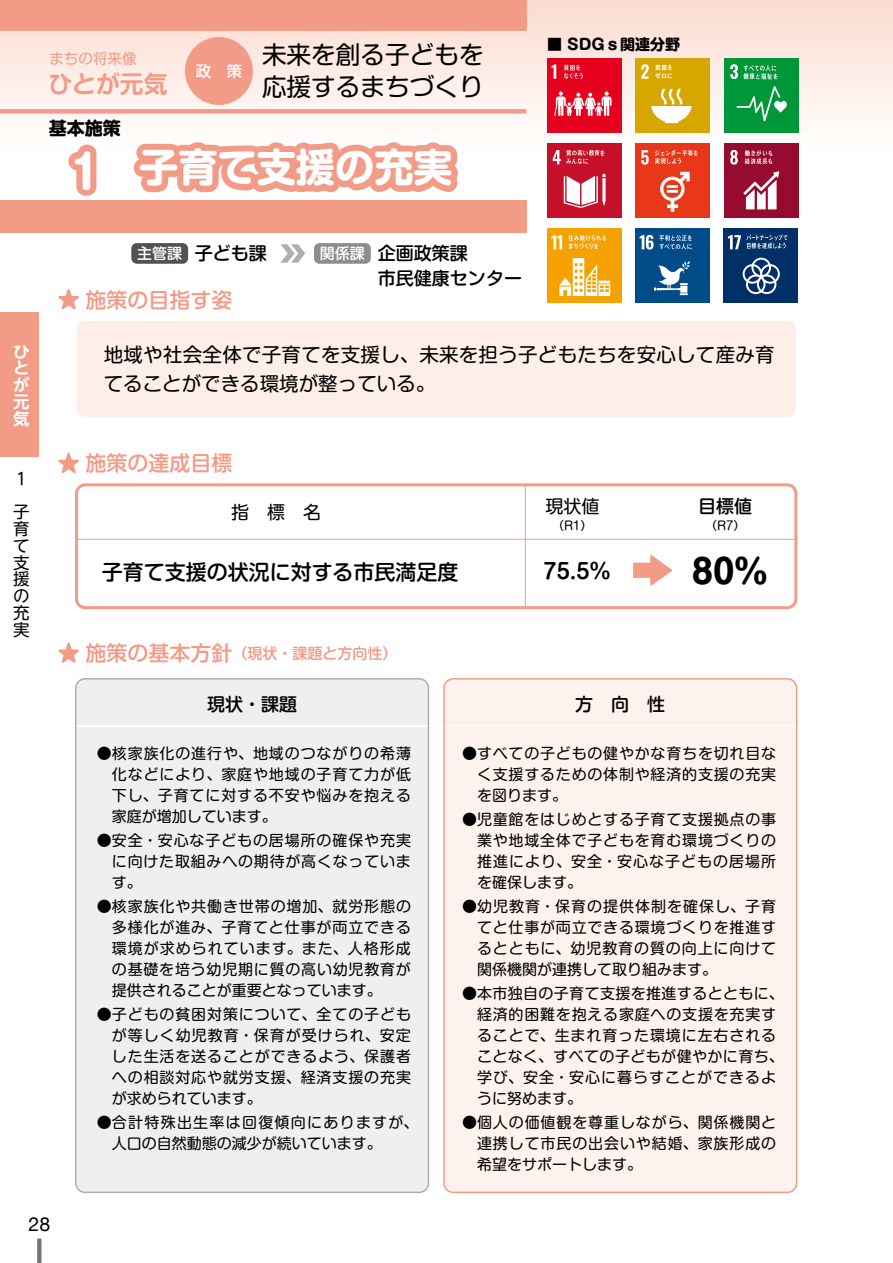
<style>
.page{position:relative;width:893px;height:1263px;background:#fff}
.page>*{position:absolute;margin:0;border:0;box-sizing:border-box;transform-origin:0 0}
.t1{font:700 39.15px "Shin M Go Pro";color:#fff}
.t2{font:700 33px "Shin M Go Pro";color:#000}
.t3{font:24.6px/32px "Shin M Go Pro";color:#000}
.t4{font:700 23.85px "Shin M Go Pro De";color:#f29b87}
.t5{font:500 21px "Shin M Go Pro";color:#000}
.t6{font:500 21px "Shin M Go Pro";color:#f29b87}
.t7{font:700 21px "Shin M Go Pro De";color:#000}
.t8{font:19.5px/28.5px "Shin M Go Pro";letter-spacing:.015em;color:#000}
.t9{font:19.5px "Helvetica Neue";color:#000}
.t10{font:500 18px/25.2px "Shin M Go Pro";color:#000}
.t11{font:18px "Shin M Go Pro";color:#000}
.t12{font:700 18px "Shin M Go Pro";color:#000}
.t13{font:16.5px/16.8px "UD Shin M Go Pro";color:#000}
.t14{font:700 16.5px/16.8px "UD Shin M Go Pro De";color:#fff;text-align:justify}
.t15{font:500 15.45px "Shin M Go Pro";color:#fff}
.t16{font:15px/21px "Shin M Go Pro";letter-spacing:.05em;color:#000;text-align:justify}
.t17{font:15px/21px "Shin M Go Pro";letter-spacing:.085em;color:#000}
.t18{font:500 15px "Shin M Go Pro";color:#f29b87}
.t19{font:700 15px "Shin M Go Pro";color:#000}
.t20{font:500 15px "Shin M Go Pro";color:#fff}
.t21{font:14.55px "Shin M Go Pro";color:#f29b87}
.t22{font:12px "Shin M Go Pro";color:#000}
.s1{font-size:45px}
.s2{font-size:21px}
</style>
<div class="page">
<div style="left:0;top:0;width:893px;height:154px;background:linear-gradient(to bottom,#fbdbcf,#fff)"></div>
<svg style="left:37px;top:1238px;width:4px;height:25px"></svg>
<div style="left:0;top:313px;width:38px;height:144px;background:#f29b87"></div>
<div style="left:77px;top:321px;width:719px;height:96px;background:#fdeee8;border-radius:9px"></div>
<svg style="left:58px;top:289px;width:21px;height:21px"></svg>
<svg style="left:58px;top:453px;width:21px;height:20px"></svg>
<svg style="left:58px;top:642px;width:21px;height:21px"></svg>
<div style="left:547px;top:58px;width:74px;height:75px;background:#e5001e"></div>
<svg style="left:551px;top:65px;width:5px;height:14px"></svg>
<svg style="left:554px;top:92px;width:57px;height:24px"></svg>
<svg style="left:564px;top:65px;width:19px;height:14px"></svg>
<div style="left:635px;top:58px;width:75px;height:75px;background:#d7a700"></div>
<svg style="left:641px;top:64px;width:8px;height:15px"></svg>
<svg style="left:651px;top:89px;width:41px;height:34px"></svg>
<svg style="left:655px;top:64px;width:17px;height:15px"></svg>
<div style="left:724px;top:58px;width:75px;height:75px;background:#00973b"></div>
<svg style="left:737px;top:86px;width:50px;height:35px"></svg>
<svg style="left:730px;top:64px;width:48px;height:15px"></svg>
<div style="left:547px;top:144px;width:75px;height:74px;background:#c60f28"></div>
<svg style="left:564px;top:174px;width:42px;height:34px"></svg>
<svg style="left:553px;top:150px;width:52px;height:14px"></svg>
<div style="left:635px;top:144px;width:75px;height:74px;background:#e83819"></div>
<svg style="left:641px;top:150px;width:8px;height:15px"></svg>
<svg style="left:660px;top:172px;width:30px;height:40px"></svg>
<svg style="left:655px;top:150px;width:43px;height:14px"></svg>
<div style="left:635px;top:229px;width:75px;height:74px;background:#004c88"></div>
<svg style="left:640px;top:235px;width:13px;height:15px"></svg>
<svg style="left:654px;top:261px;width:36px;height:34px"></svg>
<svg style="left:659px;top:235px;width:33px;height:14px"></svg>
<div style="left:723px;top:229px;width:75px;height:74px;background:#003067"></div>
<svg style="left:743px;top:258px;width:37px;height:36px"></svg>
<svg style="left:728px;top:234px;width:60px;height:15px"></svg>
<div style="left:724px;top:144px;width:75px;height:74px;background:#970b31"></div>
<svg style="left:730px;top:150px;width:8px;height:15px"></svg>
<svg style="left:743px;top:171px;width:36px;height:38px"></svg>
<svg style="left:745px;top:150px;width:27px;height:14px"></svg>
<div style="left:547px;top:229px;width:75px;height:74px;background:#f5a200"></div>
<svg style="left:551px;top:235px;width:11px;height:14px"></svg>
<svg style="left:559px;top:258px;width:51px;height:38px"></svg>
<svg style="left:568px;top:235px;width:38px;height:14px"></svg>
<div style="left:75px;top:483px;width:722px;height:126px;border:3px solid #f29b87;border-radius:9px"></div>
<hr style="left:77px;top:539px;width:719px;height:1px;background:#f29b87">
<hr style="left:525px;top:485px;width:1px;height:123px;background:#f29b87">
<div style="left:75px;top:678px;width:354px;height:515px;background:#efefef"></div>
<div style="left:443px;top:678px;width:354px;height:515px;background:#fef2ee"></div>
<hr style="left:77px;top:725px;width:351px;height:2px;background:#fff">
<hr style="left:445px;top:725px;width:351px;height:2px;background:#fff">
<svg style="left:280px;top:244px;width:25px;height:19px"></svg>
<div style="left:314px;top:243px;width:57px;height:21px;background:#8d8d8e;border-radius:6px"></div>
<div style="left:131px;top:243px;width:57px;height:21px;background:#545251;border-radius:6px"></div>
<div style="left:0;top:200px;width:526px;height:33px;background:#f29b87"></div>
<svg style="left:0;top:0;width:527px;height:206px"></svg>
<div style="left:185px;top:37px;width:68px;height:68px;background:#f29b87;border-radius:50%"></div>
<svg style="left:650px;top:555px;width:22px;height:31px"></svg>
<div style="left:633px;top:563px;width:19px;height:15px;background:#f29b87"></div>
<p class="t21" style="left:49px;top:47px;width:89px">まちの将来像</p>
<h3 class="t3" style="left:262px;top:36px;width:223px">未来を創る子どもを応援するまちづくり</h3>
<p class="t15" style="left:196px;top:58px;width:48px">政　策</p>
<h3 class="t4" style="left:48px;top:65px;width:121px">ひとが元気</h3>
<p class="t12" style="left:49px;top:114px;width:73px">基本施策</p>
<h1 class="t1" style="left:71px;top:135px;width:384px"><span class="s1">1</span> 子育て支援の充実</h1>
<p class="t19" style="left:547px;top:32px;width:135px">■ SDGｓ関連分野</p>
<p class="t14" style="left:13px;top:342px;width:18px">ひとが元気</p>
<p class="t13" style="left:13px;top:461px;width:17px;line-height:33.3px">１子</p>
<p class="t13" style="left:13px;top:520px;width:18px;text-align:justify">育て支援の充実</p>
<p class="t10" style="left:195px;top:238px;width:74px">子ども課</p>
<p class="t10" style="left:378px;top:238px;width:146px">企画政策課<br>市民健康センター</p>
<p class="t20" style="left:137px;top:241px;width:46px">主管課</p>
<p class="t20" style="left:320px;top:241px;width:46px">関係課</p>
<h3 class="t6" style="left:85px;top:283px;width:148px">施策の目指す姿</h3>
<h3 class="t8" style="left:104px;top:338px;width:672px">地域や社会全体で子育てを支援し、未来を担う子どもたちを安心して産み育てることができる環境が整っている。</h3>
<h3 class="t6" style="left:85px;top:446px;width:148px">施策の達成目標</h3>
<p class="t11" style="left:231px;top:498px;width:91px">指　標　名</p>
<h3 class="t5" style="left:102px;top:555px;width:358px">子育て支援の状況に対する市民満足度</h3>
<p class="t11" style="left:545px;top:491px;width:55px">現状値</p>
<p class="t22" style="left:552px;top:516px;width:42px">（R1）</p>
<p class="t10" style="left:698px;top:491px;width:55px">目標値</p>
<p class="t22" style="left:705px;top:516px;width:42px">（R7）</p>
<h3 class="t7" style="left:543px;top:554px;width:68px">75.5%</h3>
<h2 class="t2" style="left:692px;top:544px;width:77px">80%</h2>
<p class="t18" style="left:85px;top:641px;width:314px"><span class="s2">施策の基本方針</span>（現状・課題と方向性）</p>
<p class="t10" style="left:207px;top:689px;width:91px">現状・課題</p>
<p class="t10" style="left:575px;top:689px;width:91px">方　向　性</p>
<p class="t16" style="left:112px;top:741px;width:301px;text-indent:-15px">●核家族化の進行や、地域のつながりの希薄化などにより、家庭や地域の子育て力が低下し、子育てに対する不安や悩みを抱える家庭が増加しています。</p>
<p class="t16" style="left:112px;top:828px;width:301px;text-indent:-15px">●安全・安心な子どもの居場所の確保や充実に向けた取組みへの期待が高くなっています。</p>
<p class="t16" style="left:112px;top:894px;width:301px;text-indent:-15px">●核家族化や共働き世帯の増加、就労形態の多様化が進み、子育てと仕事が両立できる環境が求められています。また、人格形成の基礎を培う幼児期に質の高い幼児教育が提供されることが重要となっています。</p>
<p class="t16" style="left:112px;top:1002px;width:301px;text-indent:-15px">●子どもの貧困対策について、全ての子どもが等しく幼児教育・保育が受けられ、安定した生活を送ることができるよう、保護者への相談対応や就労支援、経済支援の充実が求められています。</p>
<p class="t17" style="left:112px;top:1110px;width:308px;text-indent:-15px">●合計特殊出生率は回復傾向にありますが、人口の自然動態の減少が続いています。</p>
<p class="t16" style="left:477px;top:741px;width:301px;text-indent:-15px">●すべての子どもの健やかな育ちを切れ目なく支援するための体制や経済的支援の充実を図ります。</p>
<p class="t16" style="left:477px;top:807px;width:301px;text-indent:-15px">●児童館をはじめとする子育て支援拠点の事業や地域全体で子どもを育む環境づくりの推進により、安全・安心な子どもの居場所を確保します。</p>
<p class="t16" style="left:477px;top:894px;width:301px;text-indent:-15px">●幼児教育・保育の提供体制を確保し、子育てと仕事が両立できる環境づくりを推進するとともに、幼児教育の質の向上に向けて関係機関が連携して取り組みます。</p>
<p class="t16" style="left:477px;top:981px;width:308px;text-align:left;text-indent:-15px">●本市独自の子育て支援を推進するとともに、経済的困難を抱える家庭への支援を充実することで、生まれ育った環境に左右されることなく、すべての子どもが健やかに育ち、学び、安全・安心に暮らすことができるように努めます。</p>
<p class="t16" style="left:477px;top:1110px;width:301px;text-indent:-15px">●個人の価値観を尊重しながら、関係機関と連携して市民の出会いや結婚、家族形成の希望をサポートします。</p>
<h3 class="t9" style="left:28px;top:1209px;width:23px">28</h3>
</div>
